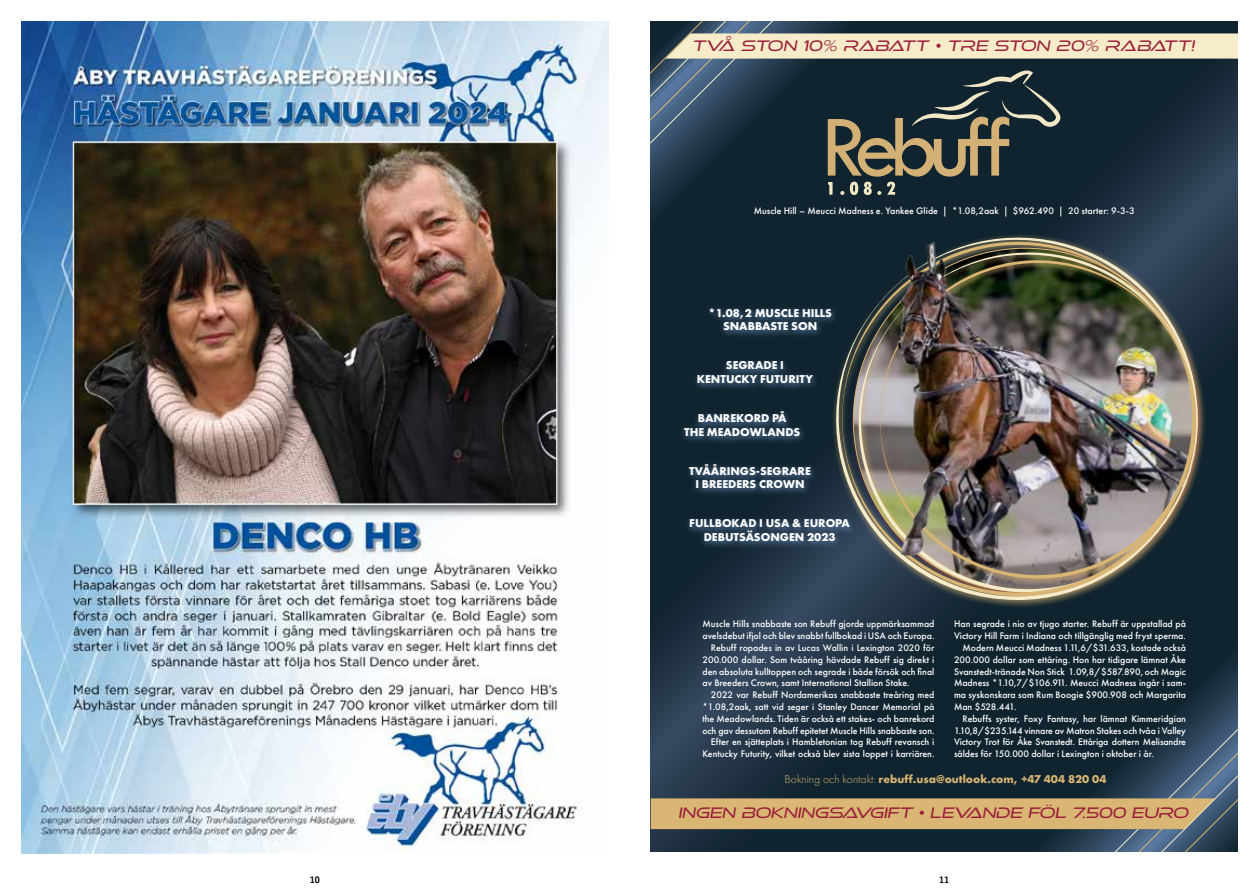
<style>
.page{position:relative;width:1259px;height:893px;background:#fff}
.page>*{position:absolute;margin:0;border:0;box-sizing:border-box;transform-origin:0 0}
.t1{font:italic 15.75px "Ethnocentric Lt";color:#9a1d39}
.t2{font:italic 15.75px "Ethnocentric Lt";letter-spacing:.02em;color:#9a1d39}
.t3{font:700 11.85px/13.2px "Futura PT";color:#fff;text-align:center}
.t4{font:700 11.85px "Futura PT";color:#d9b674}
.t5{font:500 9.9px "Futura PT";color:#fff}
.t6{font:700 9px "ATG Text";color:#000}
.s1{font-weight:300}
</style>
<div class="page">
<svg style="left:651px;top:251px;width:586px;height:359px;background:#122531"></svg>
<img style="left:776px;top:251px;width:447px;height:359px">
<img style="left:824px;top:251px;width:240px;height:358px">
<svg style="left:705px;top:305px;width:133px;height:34px;background:#1e3546"></svg>
<svg style="left:692px;top:358px;width:127px;height:34px;background:#1c3343"></svg>
<svg style="left:685px;top:515px;width:171px;height:35px;background:#283e52"></svg>
<svg style="left:684px;top:460px;width:133px;height:37px;background:#203748"></svg>
<svg style="left:679px;top:408px;width:127px;height:37px;background:#1e3546"></svg>
<svg style="left:651px;top:610px;width:586px;height:241px;background:#324045"></svg>
<svg style="left:651px;top:21px;width:586px;height:230px;background:#39484d"></svg>
<img style="left:21px;top:21px;width:587px;height:833px">
<h1 class="t2" style="left:692px;top:36px;width:503px">TVÅ STON 10% RABATT • TRE STON 20% RABATT!</h1>
<p class="t5" style="left:753px;top:205px;width:382px">Muscle Hill – Meucci Madness e. Yankee Glide | *1.08,2aak | $962.490 | 20 starter: 9-3-3</p>
<p class="t3" style="left:708px;top:306px;width:125px">*1.08,2 MUSCLE HILLS<br>SNABBASTE SON</p>
<p class="t3" style="left:697px;top:359px;width:118px">SEGRADE I<br>KENTUCKY FUTURITY</p>
<p class="t3" style="left:684px;top:412px;width:118px">BANREKORD PÅ<br>THE MEADOWLANDS</p>
<p class="t3" style="left:689px;top:464px;width:123px">TVÅÅRINGS-SEGRARE<br>I BREEDERS CROWN</p>
<p class="t3" style="left:689px;top:516px;width:162px">FULLBOKAD I USA &amp; EUROPA<br>DEBUTSÄSONGEN 2023</p>
<p class="t5" style="left:702px;top:618px;width:233px">Muscle Hills snabbaste son Rebuff gjorde uppmärksammad</p>
<p class="t5" style="left:702px;top:630px;width:233px">avelsdebut ifjol och blev snabbt fullbokad i USA och Europa.</p>
<p class="t5" style="left:711px;top:642px;width:225px">Rebuff ropades in av Lucas Wallin i Lexington 2020 för</p>
<p class="t5" style="left:702px;top:653px;width:233px">200.000 dollar. Som tvååring hävdade Rebuff sig direkt i</p>
<p class="t5" style="left:702px;top:665px;width:233px">den absoluta kulltoppen och segrade i både försök och final</p>
<p class="t5" style="left:702px;top:677px;width:209px">av Breeders Crown, samt International Stallion Stake.</p>
<p class="t5" style="left:711px;top:689px;width:225px">2022 var Rebuff Nordamerikas snabbaste treåring med</p>
<p class="t5" style="left:702px;top:701px;width:233px">*1.08,2aak, satt vid seger i Stanley Dancer Memorial på</p>
<p class="t5" style="left:702px;top:713px;width:233px">the Meadowlands. Tiden är också ett stakes- och banrekord</p>
<p class="t5" style="left:702px;top:724px;width:233px">och gav dessutom Rebuff epitetet Muscle Hills snabbaste son.</p>
<p class="t5" style="left:711px;top:736px;width:225px">Efter en sjätteplats i Hambletonian tog Rebuff revansch i</p>
<p class="t5" style="left:702px;top:748px;width:233px">Kentucky Futurity, vilket också blev sista loppet i karriären.</p>
<p class="t5" style="left:954px;top:618px;width:233px">Han segrade i nio av tjugo starter. Rebuff är uppstallad på</p>
<p class="t5" style="left:954px;top:630px;width:233px">Victory Hill Farm i Indiana och tillgänglig med fryst sperma.</p>
<p class="t5" style="left:962px;top:642px;width:225px">Modern Meucci Madness 1.11,6/$31.633, kostade också</p>
<p class="t5" style="left:954px;top:653px;width:233px">200.000 dollar som ettåring. Hon har tidigare lämnat Åke</p>
<p class="t5" style="left:954px;top:665px;width:233px">Svanstedt-tränade Non Stick 1.09,8/$587.890, och Magic</p>
<p class="t5" style="left:954px;top:677px;width:233px">Madness *1.10,7/$106.911. Meucci Madness ingår i sam-</p>
<p class="t5" style="left:954px;top:689px;width:233px">ma syskonskara som Rum Boogie $900.908 och Margarita</p>
<p class="t5" style="left:954px;top:701px;width:64px">Man $528.441.</p>
<p class="t5" style="left:962px;top:713px;width:225px">Rebuffs syster, Foxy Fantasy, har lämnat Kimmeridgian</p>
<p class="t5" style="left:954px;top:724px;width:233px">1.10,8/$235.144 vinnare av Matron Stakes och tvåa i Valley</p>
<p class="t5" style="left:954px;top:736px;width:233px">Victory Trot för Åke Svanstedt. Ettåriga dottern Melisandre</p>
<p class="t5" style="left:954px;top:748px;width:201px">såldes för 150.000 dollar i Lexington i oktober i år.</p>
<p class="t4" style="left:784px;top:771px;width:323px"><span class="s1">Bokning och kontakt:</span> rebuff.usa@outlook.com, +47 404 820 04</p>
<h1 class="t1" style="left:678px;top:804px;width:511px">INGEN BOKNINGSAVGIFT • LEVANDE FÖL 7.500 EURO</h1>
<p class="t6" style="left:310px;top:874px;width:12px">10</p>
<p class="t6" style="left:939px;top:874px;width:12px">11</p>
</div>
